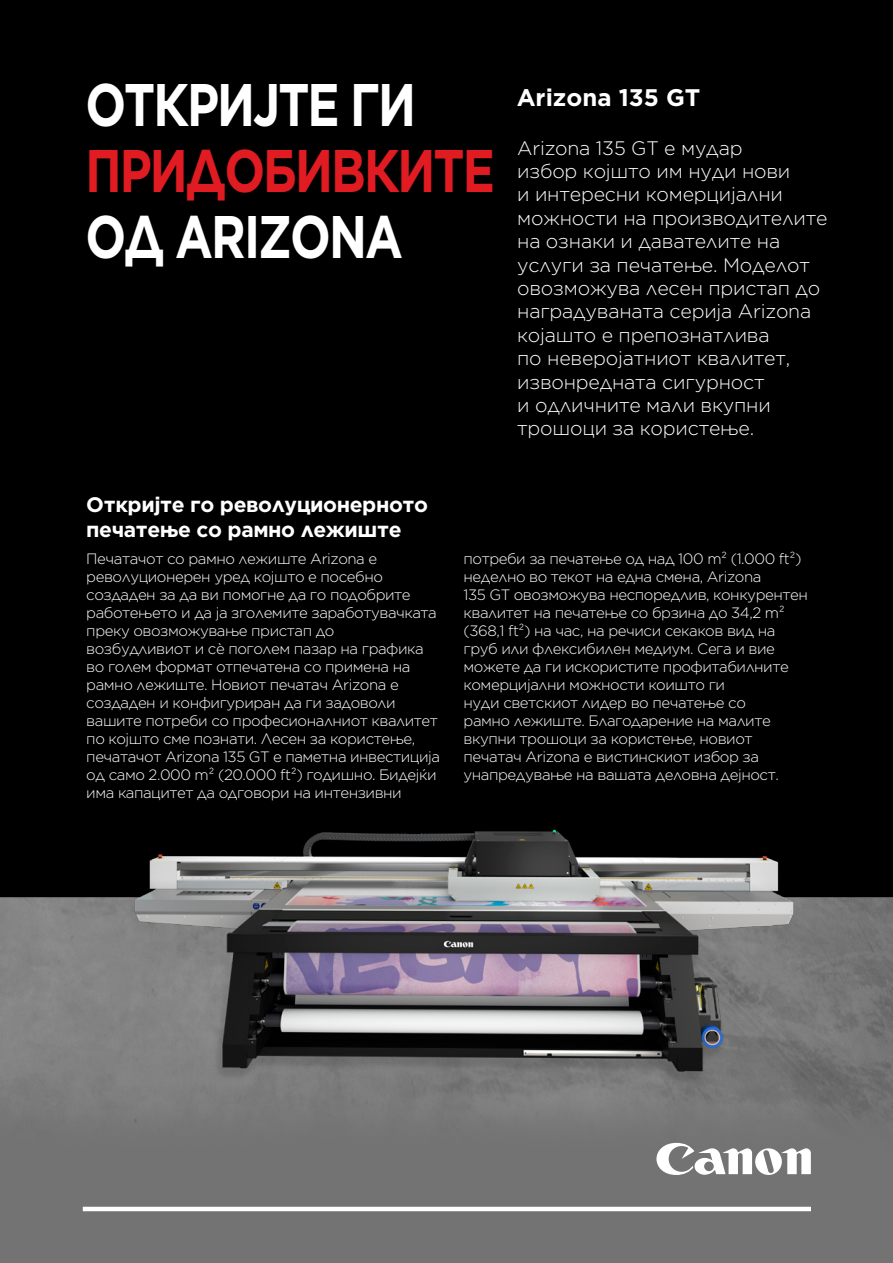
<style>
.page{position:relative;width:893px;height:1263px;background:#fff}
.page>*{position:absolute;margin:0;border:0;box-sizing:border-box;transform-origin:0 0}
.t1{font:700 60px "Gotham";letter-spacing:-.04em;color:#fff;scale:.8 1}
.t2{font:700 60px "Gotham";letter-spacing:-.04em;color:#e11b22;scale:.8 1}
.t3{font:700 24px "Gotham";color:#fff}
.t4{font:700 21px/25.2px "Gotham";letter-spacing:-.02em;color:#fff}
.t5{font:300 19.5px/23.4px "Gotham";letter-spacing:-.01em;color:#fff}
.t6{font:300 15px/18px "Gotham";letter-spacing:-.03em;color:#fff}
</style>
<div class="page">
<img style="left:0;top:897px;width:893px;height:366px">
<div style="left:0;top:0;width:893px;height:897px;background:#000"></div>
<img style="left:60px;top:809px;width:792px;height:411px">
<svg style="left:656px;top:1143px;width:155px;height:32px"></svg>
<hr style="left:83px;top:1207px;width:728px;height:4px;background:#fff">
<h1 class="t1" style="left:85px;top:65px;width:415px">ОТКРИЈТЕ ГИ</h1>
<h1 class="t2" style="left:85px;top:131px;width:513px">ПРИДОБИВКИТЕ</h1>
<h1 class="t1" style="left:85px;top:197px;width:399px">ОД ARIZONA</h1>
<h2 class="t3" style="left:517px;top:82px;width:185px">Arizona 135 GT</h2>
<p class="t5" style="left:517px;top:135px;width:312px">Arizona 135 GT е мудар<br>избор којшто им нуди нови<br>и интересни комерцијални можности на производителите на ознаки и давателите на услуги за печатење. Моделот овозможува лесен пристап до наградуваната серија Arizona којашто е препознатлива<br>по неверојатниот квалитет, извонредната сигурност<br>и одличните мали вкупни трошоци за користење.</p>
<h3 class="t4" style="left:86px;top:492px;width:343px">Откријте го револуционерното печатење со рамно лежиште</h3>
<p class="t6" style="left:86px;top:549px;width:355px">Печатачот со рамно лежиште Arizona е револуционерен уред којшто е посебно создаден за да ви помогне да го подобрите работењето и да ја зголемите заработувачката преку овозможување пристап до возбудливиот и сè поголем пазар на графика во голем формат отпечатена со примена на рамно лежиште. Новиот печатач Arizona е создаден и конфигуриран да ги задоволи вашите потреби со професионалниот квалитет по којшто сме познати. Лесен за користење, печатачот Arizona 135 GT е паметна инвестиција од само 2.000 m² (20.000 ft²) годишно. Бидејќи има капацитет да одговори на интензивни</p>
<p class="t6" style="left:464px;top:549px;width:346px">потреби за печатење од над 100 m² (1.000 ft²) неделно во текот на една смена, Arizona<br>135 GT овозможува неспоредлив, конкурентен квалитет на печатење со брзина до 34,2 m² (368,1 ft²) на час, на речиси секаков вид на груб или флексибилен медиум. Сега и вие можете да ги искористите профитабилните комерцијални можности коишто ги<br>нуди светскиот лидер во печатење со<br>рамно лежиште. Благодарение на малите вкупни трошоци за користење, новиот печатач Arizona е вистинскиот избор за унапредување на вашата деловна дејност.</p>
</div>
